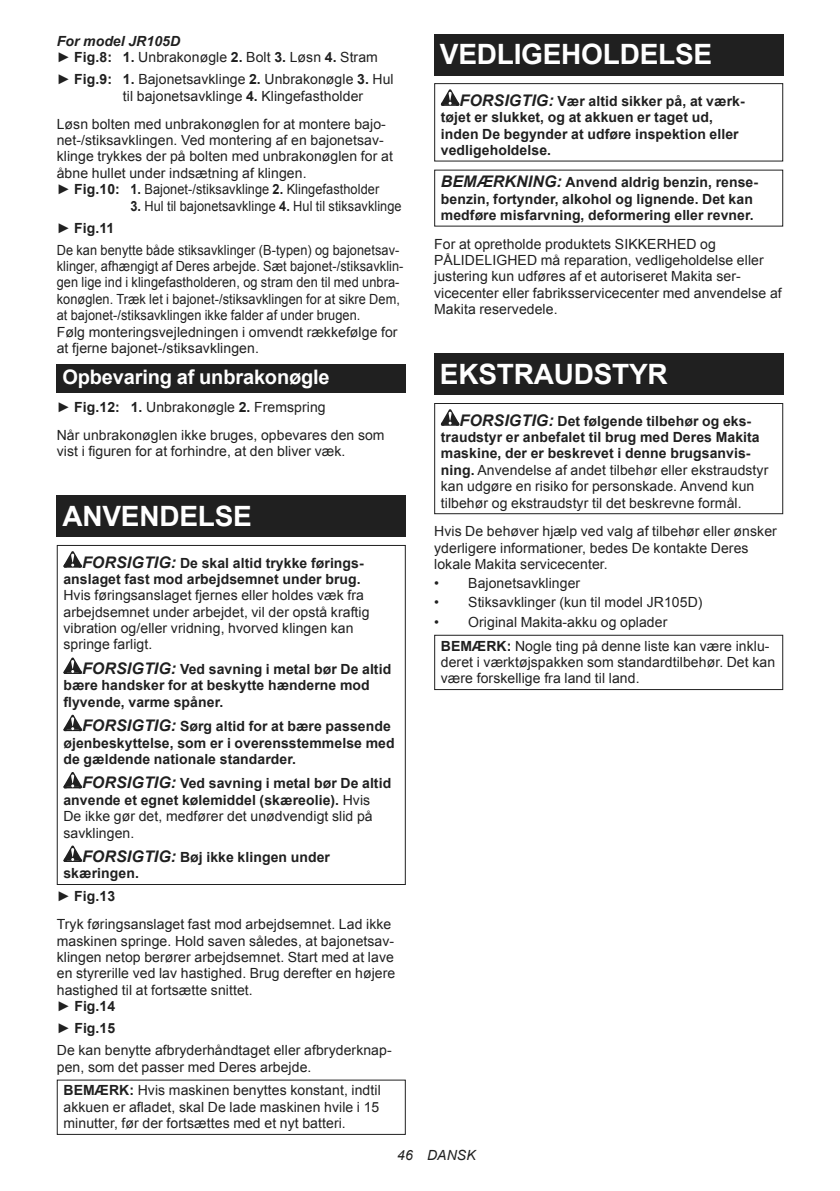
<style>
.page{position:relative;width:840px;height:1191px;background:#fff}
.page>*{position:absolute;margin:0;border:0;box-sizing:border-box;transform-origin:0 0}
.t1{font:700 28px "Arial";letter-spacing:-.01em;color:#fff}
.t2{font:700 20px "Arial";letter-spacing:-.01em;color:#fff}
.t3{font:14px/16.4px "Arial";letter-spacing:.005em;color:#202020}
.t4{font:700 14px/16.4px "Arial";letter-spacing:.005em;color:#202020}
.t5{font:14px/16.4px "Arial";letter-spacing:.005em;color:#202020;scale:.91 1}
.t6{font:italic 14px "Arial";letter-spacing:.005em;color:#202020}
.s1{font-weight:700;font-style:italic}
.s2{font-weight:700}
.s3{font-style:italic;font-size:16px}
.s4{font-weight:400}
.s5{font-weight:700;font-style:italic;font-size:16px}
</style>
<div class="page">
<div style="left:57px;top:364px;width:348px;height:29px;background:#202020"></div>
<div style="left:57px;top:496px;width:348px;height:41px;background:#202020"></div>
<svg style="left:63px;top:551px;width:19px;height:16px"></svg>
<svg style="left:63px;top:657px;width:19px;height:17px"></svg>
<svg style="left:63px;top:714px;width:19px;height:17px"></svg>
<svg style="left:63px;top:772px;width:19px;height:16px"></svg>
<svg style="left:63px;top:845px;width:19px;height:17px"></svg>
<div style="left:57px;top:545px;width:348px;height:340px;border:1px solid #202020"></div>
<div style="left:434px;top:34px;width:348px;height:41px;background:#202020"></div>
<svg style="left:440px;top:89px;width:19px;height:17px"></svg>
<div style="left:434px;top:83px;width:348px;height:78px;border:1px solid #202020"></div>
<div style="left:434px;top:354px;width:348px;height:41px;background:#202020"></div>
<svg style="left:440px;top:409px;width:19px;height:16px"></svg>
<div style="left:434px;top:403px;width:348px;height:111px;border:1px solid #202020"></div>
<div style="left:434px;top:635px;width:348px;height:55px;border:1px solid #202020"></div>
<p class="t3" style="left:57px;top:33px;width:322px"><span class="s1">For model JR105D<br></span>► <span class="s2">Fig.8: 1.</span> Unbrakonøgle <span class="s2">2.</span> Bolt <span class="s2">3.</span> Løsn <span class="s2">4.</span> Stram</p>
<p class="t3" style="left:123px;top:71px;width:272px;text-indent:-66px">► <span class="s2">Fig.9: 1.</span> Bajonetsavklinge <span class="s2">2.</span> Unbrakonøgle <span class="s2">3.</span> Hul til bajonetsavklinge <span class="s2">4.</span> Klingefastholder</p>
<p class="t3" style="left:57px;top:116px;width:337px">Løsn bolten med unbrakonøglen for at montere bajo&shy;net-/stiksavklingen. Ved montering af en bajonetsav&shy;klinge trykkes der på bolten med unbrakonøglen for at åbne hullet under indsætning af klingen.<br>► <span class="s2">Fig.10: 1.</span> Bajonet-/stiksavklinge <span class="s2">2.</span> Klingefastholder</p>
<p class="t5" style="left:130px;top:197px;width:299px"><span class="s2">3.</span> Hul til bajonetsavklinge <span class="s2">4.</span> Hul til stiksavklinge</p>
<p class="t3" style="left:57px;top:217px;width:344px;line-height:22px">► <span class="s2">Fig.11<br></span>De kan benytte både stiksavklinger (B-typen) og bajonetsav-</p>
<p class="t5" style="left:57px;top:258px;width:382px">klinger, afhængigt af Deres arbejde. Sæt bajonet-/stiksavklin&shy;gen lige ind i klingefastholderen, og stram den til med unbra&shy;konøglen. Træk let i bajonet-/stiksavklingen for at sikre Dem, at bajonet-/stiksavklingen ikke falder af under brugen.<br>Følg monteringsvejledningen i omvendt rækkefølge for at fjerne bajonet-/stiksavklingen.</p>
<h2 class="t2" style="left:62px;top:369px;width:269px">Opbevaring af unbrakonøgle</h2>
<p class="t3" style="left:57px;top:393px;width:329px;line-height:27.8px">► <span class="s2">Fig.12: 1.</span> Unbrakonøgle <span class="s2">2.</span> Fremspring<br>Når unbrakonøglen ikke bruges, opbevares den som</p>
<p class="t3" style="left:57px;top:443px;width:290px">vist i figuren for at forhindre, at den bliver væk.</p>
<h1 class="t1" style="left:62px;top:504px;width:191px">ANVENDELSE</h1>
<p class="t4" style="left:63px;top:555px;width:302px;text-align:right"><span class="s3">FORSIGTIG:</span> De skal altid trykke førings&shy;anslaget fast mod arbejdsemnet under brug.</p>
<p class="t3" style="left:63px;top:587px;width:307px">Hvis føringsanslaget fjernes eller holdes væk fra arbejdsemnet under arbejdet, vil der opstå kraftig vibration og/eller vridning, hvorved klingen kan springe farligt.</p>
<p class="t4" style="left:63px;top:662px;width:329px;text-indent:19px"><span class="s3">FORSIGTIG:</span> Ved savning i metal bør De altid bære handsker for at beskytte hænderne mod flyvende, varme spåner.</p>
<p class="t4" style="left:63px;top:719px;width:332px;text-indent:19px"><span class="s3">FORSIGTIG:</span> Sørg altid for at bære passende øjenbeskyttelse, som er i overensstemmelse med de gældende nationale standarder.</p>
<p class="t4" style="left:63px;top:776px;width:329px;text-indent:19px"><span class="s3">FORSIGTIG:</span> Ved savning i metal bør De altid anvende et egnet kølemiddel (skæreolie). <span class="s4">Hvis De ikke gør det, medfører det unødvendigt slid på savklingen.</span></p>
<p class="t4" style="left:63px;top:850px;width:268px;text-indent:19px"><span class="s3">FORSIGTIG:</span> Bøj ikke klingen under skæringen.</p>
<p class="t3" style="left:57px;top:882px;width:336px;line-height:27.8px">► <span class="s2">Fig.13<br></span>Tryk føringsanslaget fast mod arbejdsemnet. Lad ikke</p>
<p class="t3" style="left:57px;top:932px;width:340px">maskinen springe. Hold saven således, at bajonetsav&shy;klingen netop berører arbejdsemnet. Start med at lave en styrerille ved lav hastighed. Brug derefter en højere hastighed til at fortsætte snittet.<br>► <span class="s2">Fig.14</span></p>
<p class="t3" style="left:57px;top:1017px;width:336px;line-height:22px">► <span class="s2">Fig.15<br></span>De kan benytte afbryderhåndtaget eller afbryderknap-</p>
<p class="t3" style="left:63px;top:1054px;width:318px;line-height:24px;text-indent:-7px">pen, som det passer med Deres arbejde.<br><span class="s2">BEMÆRK:</span> Hvis maskinen benyttes konstant, indtil</p>
<p class="t3" style="left:63px;top:1098px;width:317px">akkuen er afladet, skal De lade maskinen hvile i 15 minutter, før der fortsættes med et nyt batteri.</p>
<h1 class="t1" style="left:439px;top:43px;width:274px">VEDLIGEHOLDELSE</h1>
<p class="t4" style="left:440px;top:94px;width:305px;text-indent:19px"><span class="s3">FORSIGTIG:</span> Vær altid sikker på, at værk&shy;tøjet er slukket, og at akkuen er taget ud, inden De begynder at udføre inspektion eller vedligeholdelse.</p>
<p class="t4" style="left:440px;top:175px;width:318px"><span class="s3">BEMÆRKNING:</span> Anvend aldrig benzin, rense&shy;benzin, fortynder, alkohol og lignende. Det kan medføre misfarvning, deformering eller revner.</p>
<p class="t3" style="left:434px;top:237px;width:349px">For at opretholde produktets SIKKERHED og PÅLIDELIGHED må reparation, vedligeholdelse eller justering kun udføres af et autoriseret Makita ser&shy;vicecenter eller fabriksservicecenter med anvendelse af Makita reservedele.</p>
<h1 class="t1" style="left:439px;top:362px;width:229px">EKSTRAUDSTYR</h1>
<p class="t3" style="left:440px;top:414px;width:329px;text-indent:19px"><span class="s5">FORSIGTIG:</span> <span class="s2">Det følgende tilbehør og eks&shy;traudstyr er anbefalet til brug med Deres Makita maskine, der er beskrevet i denne brugsanvis&shy;ning.</span> Anvendelse af andet tilbehør eller ekstraudstyr kan udgøre en risiko for personskade. Anvend kun tilbehør og ekstraudstyr til det beskrevne formål.</p>
<p class="t3" style="left:434px;top:523px;width:344px">Hvis De behøver hjælp ved valg af tilbehør eller ønsker yderligere informationer, bedes De kontakte Deres lokale Makita servicecenter.</p>
<p class="t3" style="left:434px;top:575px;width:147px">• Bajonetsavklinger</p>
<p class="t3" style="left:434px;top:595px;width:270px">• Stiksavklinger (kun til model JR105D)</p>
<p class="t3" style="left:440px;top:611px;width:330px;line-height:24px;text-indent:-7px">• Original Makita-akku og oplader<br><span class="s2">BEMÆRK:</span> Nogle ting på denne liste kan være inklu-</p>
<p class="t3" style="left:440px;top:654px;width:335px">deret i værktøjspakken som standardtilbehør. Det kan være forskellige fra land til land.</p>
<p class="t6" style="left:397px;top:1150px;width:80px">46 DANSK</p>
</div>
